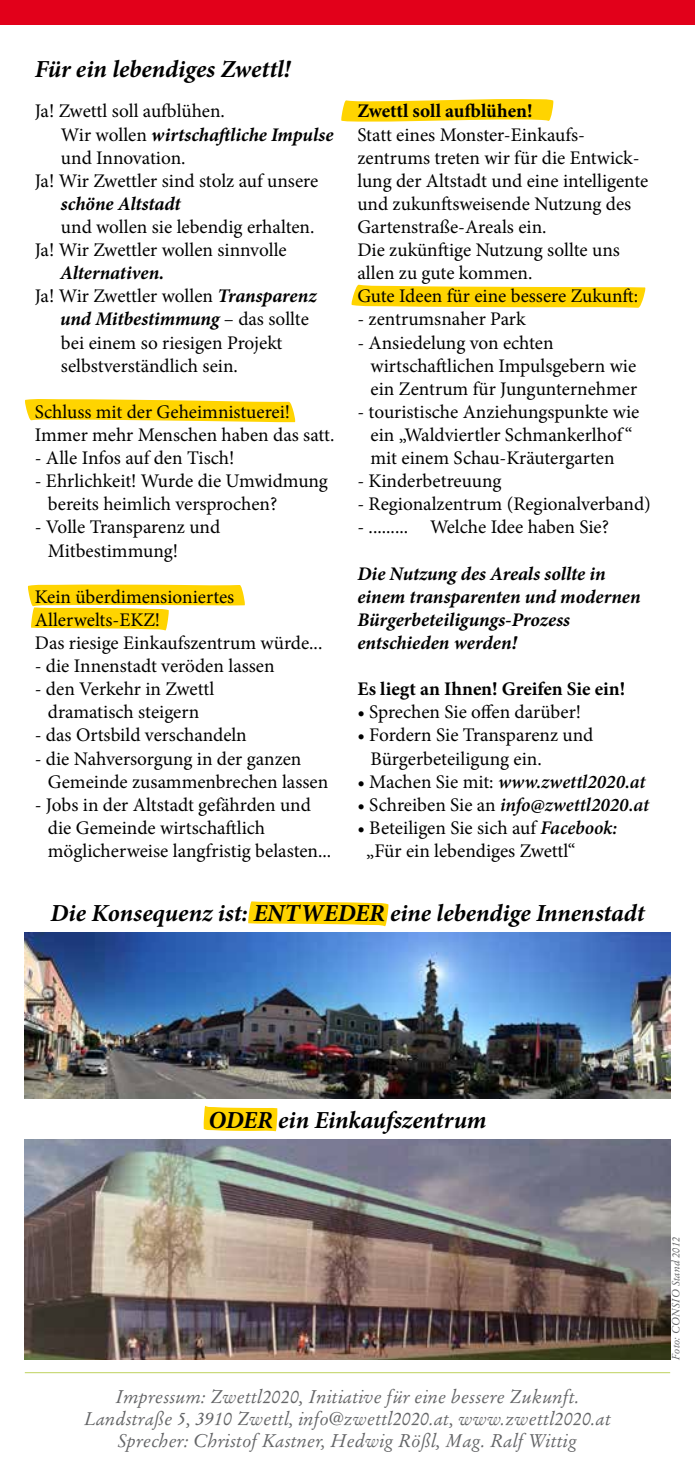
<style>
.page{position:relative;width:695px;height:1474px;background:#fff}
.page>*{position:absolute;margin:0;border:0;box-sizing:border-box;transform-origin:0 0}
.t1{font:italic 700 24.5px "Minion Pro";letter-spacing:-.005em;color:#000}
.t2{font:19.25px/23.1px "Minion Pro";color:#000}
.t3{font:italic 700 19.25px/23.1px "Minion Pro";letter-spacing:-.005em;color:#000}
.t4{font:italic 600 19.25px "Minion Pro";color:#000}
.t5{font:700 19.25px "Minion Pro";color:#000}
.t6{font:italic 18.38px/22.1px "Stempel Garamond";color:#646567;text-align:center}
.t7{font:italic 10.5px "Stempel Garamond";color:#646567}
.s1{font-weight:400;font-style:normal}
.s2{font-weight:700;font-style:italic}
.s3{font-weight:600;font-style:italic}
</style>
<div class="page">
<div style="left:347px;top:0;width:347px;height:25px;background:#e2001a"></div>
<div style="left:0;top:0;width:347px;height:25px;background:#e2001a"></div>
<svg style="left:25px;top:399px;width:271px;height:23px;background:#ffd921"></svg>
<svg style="left:341px;top:99px;width:213px;height:23px;background:#ffd920"></svg>
<svg style="left:27px;top:584px;width:218px;height:46px"></svg>
<svg style="left:351px;top:284px;width:295px;height:24px;background:#ffdb2b"></svg>
<img style="left:25px;top:932px;width:645px;height:166px">
<img style="left:25px;top:1139px;width:645px;height:220px">
<svg style="left:203px;top:1105px;width:75px;height:26px;background:#ffd923"></svg>
<hr style="left:25px;top:1372px;width:645px;height:1px;background:#bed25d">
<svg style="left:248px;top:901px;width:141px;height:25px;background:#ffda24"></svg>
<p class="t1" style="left:35px;top:52px;width:257px">Für ein lebendiges Zwettl!</p>
<p class="t2" style="left:35px;top:100px;width:192px">Ja! Zwettl soll aufblühen.</p>
<p class="t3" style="left:61px;top:122px;width:274px"><span class="s1">Wir wollen</span> wirtschaftliche Impulse</p>
<p class="t2" style="left:61px;top:146px;width:126px">und Innovation.</p>
<p class="t2" style="left:35px;top:169px;width:285px">Ja! Wir Zwettler sind stolz auf unsere</p>
<p class="t3" style="left:61px;top:192px;width:121px">schöne Altstadt</p>
<p class="t2" style="left:35px;top:215px;width:281px;text-indent:26px">und wollen sie lebendig erhalten.<br>Ja! Wir Zwettler wollen sinnvolle</p>
<p class="t3" style="left:60px;top:261px;width:106px">Alternativen.</p>
<p class="t2" style="left:35px;top:285px;width:283px">Ja! Wir Zwettler wollen <span class="s2">Transparenz</span></p>
<p class="t3" style="left:60px;top:307px;width:250px">und Mitbestimmung <span class="s1">– das sollte</span></p>
<p class="t2" style="left:61px;top:331px;width:223px">bei einem so riesigen Projekt</p>
<p class="t2" style="left:61px;top:354px;width:178px">selbstverständlich sein.</p>
<p class="t2" style="left:35px;top:400px;width:301px">Schluss mit der Geheimnistuerei!<br>Immer mehr Menschen haben das satt.</p>
<p class="t2" style="left:35px;top:446px;width:201px">- Alle Infos auf den Tisch!</p>
<p class="t2" style="left:48px;top:469px;width:281px;text-indent:-13px">- Ehrlichkeit! Wurde die Umwidmung bereits heimlich versprochen?</p>
<p class="t2" style="left:48px;top:516px;width:174px;text-indent:-13px">- Volle Transparenz und<br>Mitbestimmung!</p>
<p class="t2" style="left:35px;top:585px;width:289px">Kein überdimensioniertes<br>Allerwelts-EKZ!<br>Das riesige Einkaufszentrum würde...</p>
<p class="t2" style="left:35px;top:654px;width:241px">- die Innenstadt veröden lassen</p>
<p class="t2" style="left:35px;top:677px;width:181px;text-align:center">- den Verkehr in Zwettl dramatisch steigern</p>
<p class="t2" style="left:35px;top:723px;width:213px">- das Ortsbild verschandeln</p>
<p class="t2" style="left:48px;top:747px;width:282px;text-indent:-13px">- die Nahversorgung in der ganzen<br>Gemeinde zusammenbrechen lassen</p>
<p class="t2" style="left:48px;top:793px;width:285px;text-indent:-13px">- Jobs in der Altstadt gefährden und die Gemeinde wirtschaftlich möglicherweise langfristig belasten...</p>
<p class="t5" style="left:357px;top:98px;width:176px">Zwettl soll aufblühen!</p>
<p class="t2" style="left:357px;top:123px;width:292px">Statt eines Monster-Einkaufs&shy;zentrums treten wir für die Entwick&shy;lung der Altstadt und eine intelligente und zukunftsweisende Nutzung des<br>Gartenstraße-Areals ein.<br>Die zukünftige Nutzung sollte uns allen zu gute kommen.<br>Gute Ideen für eine bessere Zukunft:</p>
<p class="t2" style="left:357px;top:308px;width:170px">- zentrumsnaher Park</p>
<p class="t2" style="left:370px;top:331px;width:268px;text-indent:-13px">- Ansiedelung von echten wirtschaftlichen Impulsgebern wie ein Zentrum für Jungunternehmer</p>
<p class="t2" style="left:370px;top:400px;width:270px;text-indent:-13px">- touristische Anziehungspunkte wie ein „Waldviertler Schmankerlhof “ mit einem Schau-Kräutergarten</p>
<p class="t2" style="left:357px;top:469px;width:145px">- Kinderbetreuung</p>
<p class="t2" style="left:357px;top:492px;width:295px">- Regionalzentrum (Regionalverband)</p>
<p class="t2" style="left:357px;top:516px;width:253px">- ......... Welche Idee haben Sie?</p>
<p class="t3" style="left:357px;top:561px;width:285px">Die Nutzung des Areals sollte in einem transparenten und modernen<br>Bürgerbeteiligungs-Prozess entschieden werden!</p>
<p class="t5" style="left:357px;top:675px;width:269px">Es liegt an Ihnen! Greifen Sie ein!</p>
<p class="t2" style="left:357px;top:700px;width:225px">• Sprechen Sie offen darüber!</p>
<p class="t2" style="left:370px;top:723px;width:224px;text-indent:-13px">• Fordern Sie Transparenz und<br>Bürgerbeteiligung ein.</p>
<p class="t4" style="left:357px;top:768px;width:289px"><span class="s1">• Machen Sie mit:</span> www.zwettl2020.at</p>
<p class="t4" style="left:357px;top:791px;width:293px"><span class="s1">• Schreiben Sie an</span> info@zwettl2020.at</p>
<p class="t2" style="left:366px;top:816px;width:253px;text-indent:-9px">• Beteiligen Sie sich auf <span class="s3">Facebook: </span>„Für ein lebendiges Zwettl“</p>
<p class="t1" style="left:50px;top:895px;width:595px">Die Konsequenz ist: ENTWEDER eine lebendige Innenstadt</p>
<p class="t1" style="left:208px;top:1102px;width:280px">ODER ein Einkaufszentrum</p>
<p class="t6" style="left:84px;top:1385px;width:528px">Impressum: Zwettl2020, Initiative für eine bessere Zukunft.<br>Landstraße 5, 3910 Zwettl, info@zwettl2020.at, www.zwettl2020.at<br>Sprecher: Christof Kastner, Hedwig Rößl, Mag. Ralf Wittig</p>
<p class="t7" style="left:669px;top:1359px;width:124px;rotate:-90deg">Foto: CONSIO Stand 2012</p>
</div>
